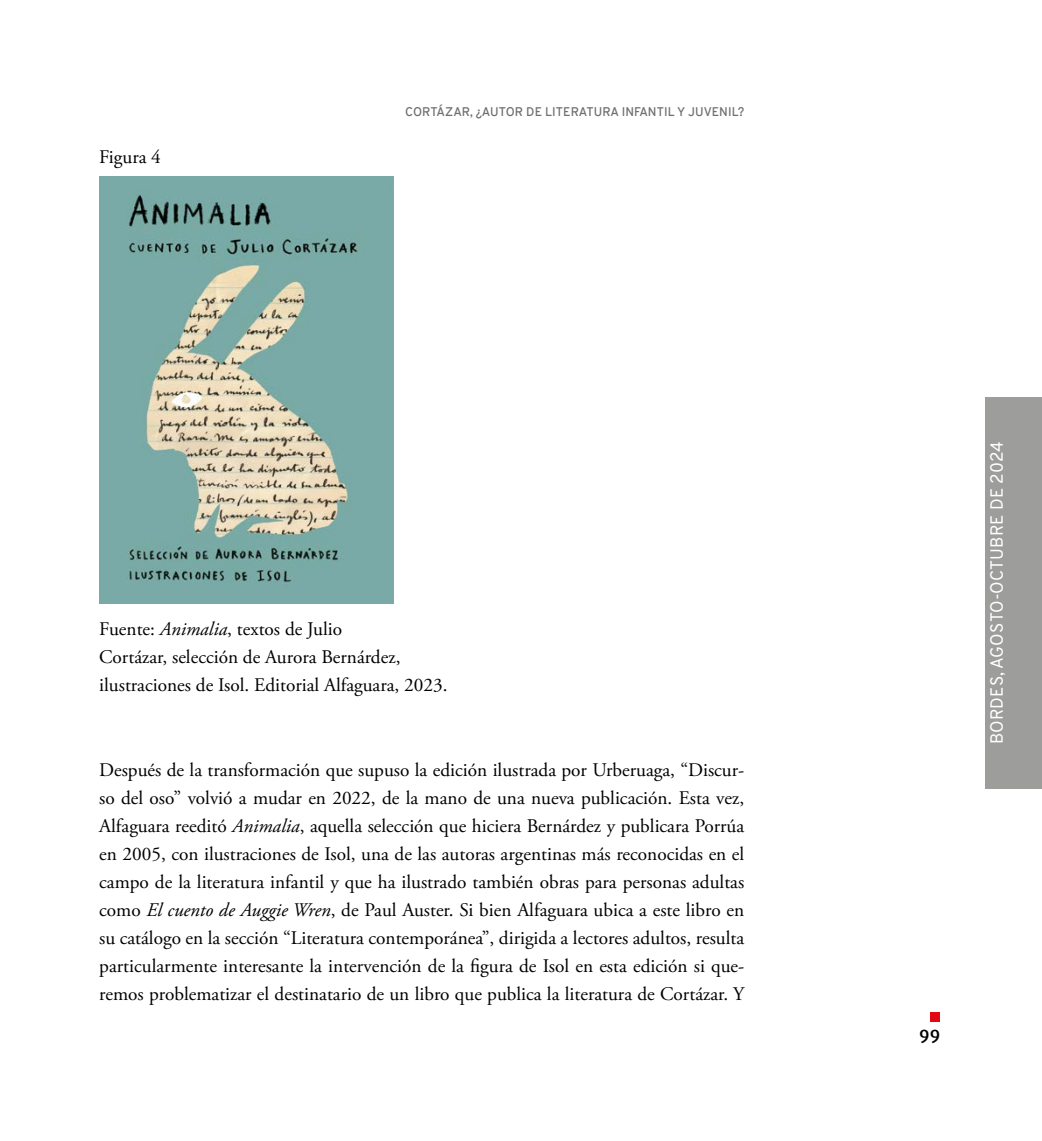
<style>
.page{position:relative;width:1042px;height:1141px;background:#fff}
.page>*{position:absolute;margin:0;border:0;box-sizing:border-box;transform-origin:0 0}
.t1{font:19.25px/28px "Adobe Garamond Pro";color:#000}
.t2{font:500 19.25px "Dax";color:#000}
.t3{font:17.15px "Overpass";letter-spacing:.01em;color:#fff}
.t4{font:600 12.25px "Overpass";letter-spacing:.01em;color:#706f6f}
.s1{font-style:italic}
</style>
<div class="page">
<div style="left:930px;top:1012px;width:10px;height:10px;background:#e30613"></div>
<div style="left:985px;top:397px;width:57px;height:392px;background:#9d9d9c"></div>
<img style="left:99px;top:176px;width:294px;height:427px">
<p class="t1" style="left:99px;top:143px;width:63px">Figura 4</p>
<p class="t4" style="left:405px;top:103px;width:341px">CORTÁZAR, ¿AUTOR DE LITERATURA INFANTIL Y JUVENIL?</p>
<p class="t1" style="left:99px;top:615px;width:350px">Fuente: <span class="s1">Animalia</span>, textos de Julio<br>Cortázar, selección de Aurora Bernárdez, ilustraciones de Isol. Editorial Alfaguara, 2023.</p>
<p class="t1" style="left:99px;top:757px;width:646px;text-align:justify">Después de la transformación que supuso la edición ilustrada por Urberuaga, “Discur&shy;so del oso” volvió a mudar en 2022, de la mano de una nueva publicación. Esta vez, Alfaguara reeditó <span class="s1">Animalia</span>, aquella selección que hiciera Bernárdez y publicara Porrúa en 2005, con ilustraciones de Isol, una de las autoras argentinas más reconocidas en el campo de la literatura infantil y que ha ilustrado también obras para personas adultas como <span class="s1">El cuento de Auggie Wren</span>, de Paul Auster. Si bien Alfaguara ubica a este libro en su catálogo en la sección “Literatura contemporánea”, dirigida a lectores adultos, resulta particularmente interesante la intervención de la figura de Isol en esta edición si que&shy;remos problematizar el destinatario de un libro que publica la literatura de Cortázar. Y</p>
<p class="t3" style="left:984px;top:744px;width:304px;rotate:-90deg">BORDES, AGOSTO-OCTUBRE DE 2024</p>
<p class="t2" style="left:919px;top:1025px;width:23px">99</p>
</div>
